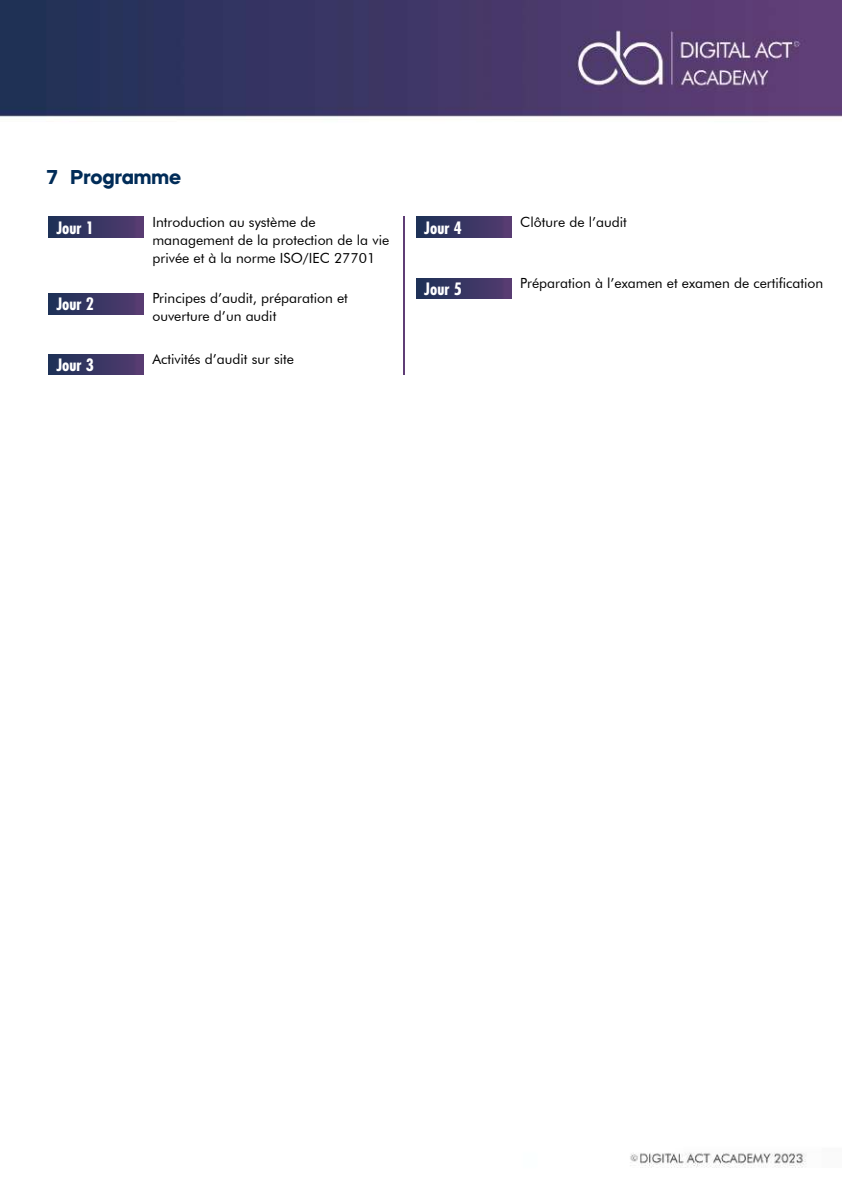
<style>
.page{position:relative;width:842px;height:1191px;background:#fff}
.page>*{position:absolute;margin:0;border:0;box-sizing:border-box;transform-origin:0 0}
.t1{font:700 20px "Mazzard H";color:#012c58}
.t2{font:700 condensed 16.6px "Futura";color:#fff}
.t3{font:14px/18px "Futura BT";color:#000}
</style>
<div class="page">
<img style="left:0;top:0;width:842px;height:1168px">
<img style="left:48px;top:217px;width:95px;height:20px">
<img style="left:48px;top:294px;width:95px;height:20px">
<img style="left:48px;top:354px;width:95px;height:21px">
<img style="left:416px;top:217px;width:95px;height:20px">
<img style="left:416px;top:278px;width:95px;height:21px">
<img style="left:404px;top:217px;width:1px;height:158px">
<h1 class="t1" style="left:47px;top:164px;width:136px">7 Programme</h1>
<p class="t3" style="left:152px;top:212px;width:238px">Introduction au système de management de la protection de la vie privée et à la norme ISO/IEC 27701</p>
<p class="t2" style="left:56px;top:217px;width:39px">Jour 1</p>
<p class="t2" style="left:56px;top:293px;width:39px">Jour 2</p>
<p class="t2" style="left:56px;top:354px;width:39px">Jour 3</p>
<p class="t3" style="left:152px;top:289px;width:197px">Principes d’audit, préparation et ouverture d’un audit</p>
<p class="t3" style="left:152px;top:350px;width:143px">Activités d’audit sur site</p>
<p class="t2" style="left:424px;top:217px;width:39px">Jour 4</p>
<p class="t2" style="left:424px;top:278px;width:39px">Jour 5</p>
<p class="t3" style="left:520px;top:212px;width:108px">Clôture de l’audit</p>
<p class="t3" style="left:520px;top:274px;width:304px">Préparation à l’examen et examen de certification</p>
</div>
